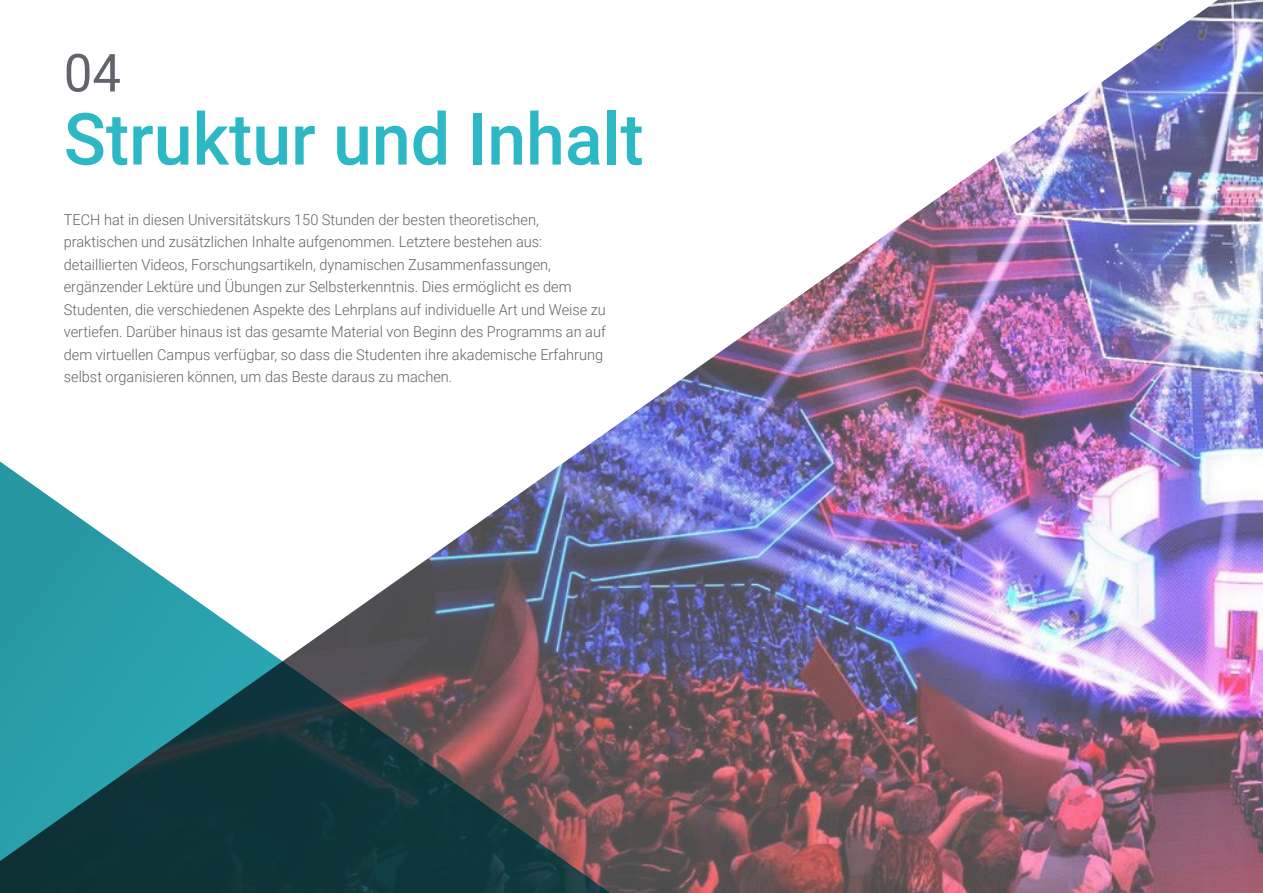
<style>
.page{position:relative;width:1263px;height:893px;background:#fff}
.page>*{position:absolute;margin:0;border:0;box-sizing:border-box;transform-origin:0 0}
.t1{font:500 72px "Roboto";color:#2db8c5}
.t2{font:52.5px "Roboto";color:#61646a}
.t3{font:300 15px/22.5px "Roboto";color:#61646a}
</style>
<div class="page">
<img style="left:587px;top:0;width:676px;height:893px">
<svg style="left:0;top:446px;width:640px;height:447px"></svg>
<h2 class="t2" style="left:64px;top:36px;width:59px">04</h2>
<h1 class="t1" style="left:64px;top:89px;width:581px">Struktur und Inhalt</h1>
<p class="t3" style="left:64px;top:208px;width:544px">TECH hat in diesen Universitätskurs 150 Stunden der besten theoretischen, praktischen und zusätzlichen Inhalte aufgenommen. Letztere bestehen aus: detaillierten Videos, Forschungsartikeln, dynamischen Zusammenfassungen, ergänzender Lektüre und Übungen zur Selbsterkenntnis. Dies ermöglicht es dem Studenten, die verschiedenen Aspekte des Lehrplans auf individuelle Art und Weise zu vertiefen. Darüber hinaus ist das gesamte Material von Beginn des Programms an auf dem virtuellen Campus verfügbar, so dass die Studenten ihre akademische Erfahrung selbst organisieren können, um das Beste daraus zu machen.</p>
</div>
